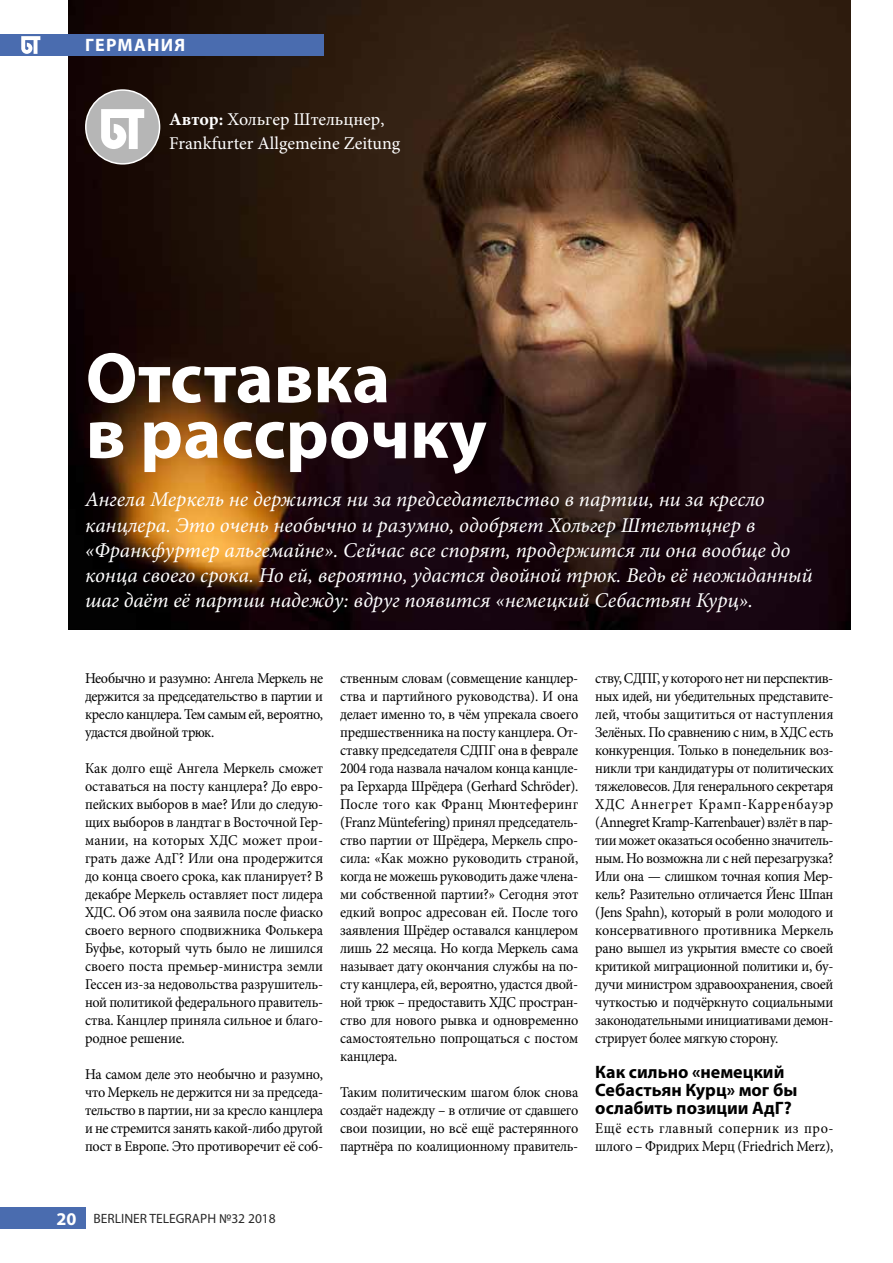
<style>
.page{position:relative;width:893px;height:1263px;background:#fff}
.page>*{position:absolute;margin:0;border:0;box-sizing:border-box;transform-origin:0 0}
.t1{font:700 72px/55.5px "Myriad Pro";color:#fff}
.t2{font:italic 21px/25.2px "Minion Pro";color:#fff}
.t3{font:700 18px/18px "Myriad Pro";color:#000}
.t4{font:18px/24px "Minion Pro";color:#fff}
.t5{font:700 18px "Myriad Pro";letter-spacing:.07em;color:#fff}
.t6{font:15px/18px "Minion Pro";letter-spacing:-.02em;color:#000;text-align:justify;scale:.95 1}
.t7{font:13.5px "Myriad Pro";color:#292929}
.s1{font-weight:700}
.s2{font-weight:700;font-size:18px;color:#fff}
</style>
<div class="page">
<div style="left:0;top:1208px;width:85px;height:21px;background:#4a6caf"></div>
<img style="left:68px;top:0;width:782px;height:629px">
<div style="left:86px;top:90px;width:74px;height:74px;background:#b6b6b6;border-radius:50%"></div>
<div style="left:85px;top:89px;width:75px;height:76px;border:2px solid #fff;border-radius:50%"></div>
<svg style="left:101px;top:109px;width:43px;height:40px"></svg>
<div style="left:0;top:34px;width:323px;height:21px;background:#4a6caf"></div>
<svg style="left:21px;top:36px;width:19px;height:18px"></svg>
<p class="t5" style="left:85px;top:34px;width:102px">ГЕРМАНИЯ</p>
<p class="t4" style="left:169px;top:108px;width:232px"><span class="s1">Автор:</span> Хольгер Штельцнер,<br>Frankfurter Allgemeine Zeitung</p>
<h1 class="t1" style="left:86px;top:348px;width:402px">Отставка<br>в рассрочку</h1>
<p class="t2" style="left:85px;top:487px;width:729px">Ангела Меркель не держится ни за председательство в партии, ни за кресло канцлера. Это очень необычно и разумно, одобряет Хольгер Штельтцнер в «Франкфуртер альгемайне». Сейчас все спорят, продержится ли она вообще до конца своего срока. Но ей, вероятно, удастся двойной трюк. Ведь её неожиданный шаг даёт её партии надежду: вдруг появится «немецкий Себастьян Курц».</p>
<p class="t6" style="left:85px;top:670px;width:252px">Необычно и разумно: Ангела Меркель не держится за председательство в партии и кресло канцлера. Тем самым ей, вероятно, удастся двойной трюк.</p>
<p class="t6" style="left:85px;top:760px;width:252px">Как долго ещё Ангела Меркель сможет оставаться на посту канцлера? До евро&shy;пейских выборов в мае? Или до следую&shy;щих выборов в ландтаг в Восточной Гер&shy;мании, на которых ХДС может прои&shy;грать даже АдГ? Или она продержится до конца своего срока, как планирует? В декабре Меркель оставляет пост лидера ХДС. Об этом она заявила после фиаско своего верного сподвижника Фолькера Буфье, который чуть было не лишился своего поста премьер-министра земли Гессен из-за недовольства разрушитель&shy;ной политикой федерального правитель&shy;ства. Канцлер приняла сильное и благо&shy;родное решение.</p>
<p class="t6" style="left:85px;top:1066px;width:252px">На самом деле это необычно и разумно, что Меркель не держится ни за председа&shy;тельство в партии, ни за кресло канцлера и не стремится занять какой-либо другой пост в Европе. Это противоречит её соб-</p>
<p class="t6" style="left:340px;top:670px;width:252px">ственным словам (совмещение канцлер&shy;ства и партийного руководства). И она делает именно то, в чём упрекала своего предшественника на посту канцлера. От&shy;ставку председателя СДПГ она в феврале 2004 года назвала началом конца канцле&shy;ра Герхарда Шрёдера (Gerhard Schröder).<br>После того как Франц Мюнтеферинг (Franz Müntefering) принял председатель&shy;ство партии от Шрёдера, Меркель спро&shy;сила: «Как можно руководить страной, когда не можешь руководить даже члена&shy;ми собственной партии?» Сегодня этот едкий вопрос адресован ей. После того заявления Шрёдер оставался канцлером лишь 22 месяца. Но когда Меркель сама называет дату окончания службы на по&shy;сту канцлера, ей, вероятно, удастся двой&shy;ной трюк – предоставить ХДС простран&shy;ство для нового рывка и одновременно самостоятельно попрощаться с постом канцлера.</p>
<p class="t6" style="left:340px;top:1084px;width:252px">Таким политическим шагом блок снова создаёт надежду – в отличие от сдавшего свои позиции, но всё ещё растерянного партнёра по коалиционному правитель-</p>
<p class="t6" style="left:595px;top:670px;width:252px">ству, СДПГ, у которого нет ни перспектив&shy;ных идей, ни убедительных представите&shy;лей, чтобы защититься от наступления Зелёных. По сравнению с ним, в ХДС есть конкуренция. Только в понедельник воз&shy;никли три кандидатуры от политических тяжеловесов. Для генерального секретаря ХДС Аннегрет Крамп-Карренбауэр (Annegret Kramp-Karrenbauer) взлёт в пар&shy;тии может оказаться особенно значитель&shy;ным. Но возможна ли с ней перезагрузка?<br>Или она — слишком точная копия Мер&shy;кель? Разительно отличается Йенс Шпан (Jens Spahn), который в роли молодого и консервативного противника Меркель рано вышел из укрытия вместе со своей критикой миграционной политики и, бу&shy;дучи министром здравоохранения, своей чуткостью и подчёркнуто социальными законодательными инициативами демон&shy;стрирует более мягкую сторону.</p>
<p class="t3" style="left:595px;top:1063px;width:204px">Как сильно «немецкий<br>Себастьян Курц» мог бы ослабить позиции АдГ?</p>
<p class="t6" style="left:595px;top:1120px;width:252px">Ещё есть главный соперник из про&shy;шлого – Фридрих Мерц (Friedrich Merz),</p>
<p class="t7" style="left:57px;top:1210px;width:221px"><span class="s2">20</span> BERLINER TELEGRAPH №32 2018</p>
</div>
